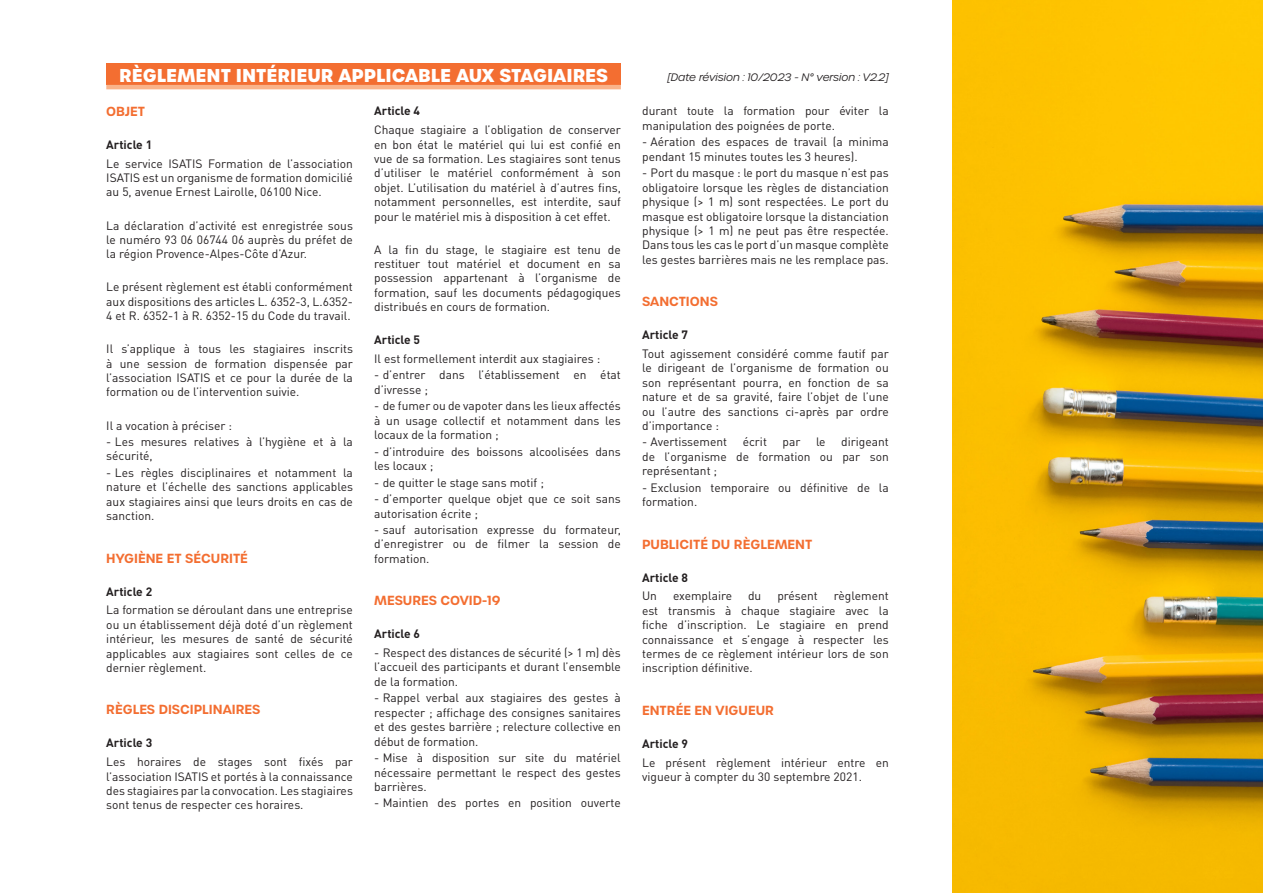
<style>
.page{position:relative;width:1263px;height:893px;background:#fff}
.page>*{position:absolute;margin:0;border:0;box-sizing:border-box;transform-origin:0 0}
.t1{font:700 18px "Urbane";color:#fff}
.CGV-item{font:600 12.75px "Urbane";color:#f36e31}
.CGV-texte{font:12px/14.4px "DIN Pro";color:#231f20;text-align:justify}
.CGV-texte-bold{font:700 12px "DIN Pro";color:#231f20}
.CGV-texte-mention{font:italic 300 10.5px "Urbane";color:#231f20}
</style>
<div class="page">
<div style="left:106px;top:64px;width:515px;height:21px;background:#f36e31"></div>
<hr style="left:106px;top:85px;width:515px;height:4px;background:#f9b38a">
<img style="left:952px;top:0;width:311px;height:893px">
<p class="t1" style="left:119px;top:63px;width:490px">RÈGLEMENT INTÉRIEUR APPLICABLE AUX STAGIAIRES</p>
<p class="CGV-item" style="left:106px;top:103px;width:40px">OBJET</p>
<p class="CGV-texte-bold" style="left:106px;top:137px;width:47px">Article 1</p>
<p class="CGV-texte" style="left:106px;top:156px;width:248px">Le service ISATIS Formation de l’association ISATIS est un organisme de formation domicilié au 5, avenue Ernest Lairolle, 06100 Nice.</p>
<p class="CGV-texte" style="left:106px;top:217px;width:248px">La déclaration d’activité est enregistrée sous le numéro 93 06 06744 06 auprès du préfet de la région Provence-Alpes-Côte d’Azur.</p>
<p class="CGV-texte" style="left:106px;top:279px;width:248px">Le présent règlement est établi conformément aux dispositions des articles L. 6352-3, L.6352- 4 et R. 6352-1 à R. 6352-15 du Code du travail.</p>
<p class="CGV-texte" style="left:106px;top:341px;width:248px">Il s’applique à tous les stagiaires inscrits à une session de formation dispensée par l’association ISATIS et ce pour la durée de la formation ou de l’intervention suivie.</p>
<p class="CGV-texte" style="left:106px;top:417px;width:127px">Il a vocation à préciser :</p>
<p class="CGV-texte" style="left:106px;top:434px;width:248px">- Les mesures relatives à l’hygiène et à la sécurité,</p>
<p class="CGV-texte" style="left:106px;top:465px;width:248px">- Les règles disciplinaires et notamment la nature et l’échelle des sanctions applicables aux stagiaires ainsi que leurs droits en cas de sanction.</p>
<p class="CGV-item" style="left:106px;top:549px;width:143px">HYGIÈNE ET SÉCURITÉ</p>
<p class="CGV-texte-bold" style="left:106px;top:583px;width:47px">Article 2</p>
<p class="CGV-texte" style="left:106px;top:602px;width:248px">La formation se déroulant dans une entreprise ou un établissement déjà doté d’un règlement intérieur, les mesures de santé de sécurité applicables aux stagiaires sont celles de ce dernier règlement.</p>
<p class="CGV-item" style="left:106px;top:701px;width:155px">RÈGLES DISCIPLINAIRES</p>
<p class="CGV-texte-bold" style="left:106px;top:735px;width:47px">Article 3</p>
<p class="CGV-texte" style="left:106px;top:754px;width:248px">Les horaires de stages sont fixés par l’association ISATIS et portés à la connaissance des stagiaires par la convocation. Les stagiaires sont tenus de respecter ces horaires.</p>
<p class="CGV-texte-bold" style="left:374px;top:103px;width:47px">Article 4</p>
<p class="CGV-texte" style="left:374px;top:122px;width:248px">Chaque stagiaire a l’obligation de conserver en bon état le matériel qui lui est confié en vue de sa formation. Les stagiaires sont tenus d’utiliser le matériel conformément à son objet. L’utilisation du matériel à d’autres fins, notamment personnelles, est interdite, sauf pour le matériel mis à disposition à cet effet.</p>
<p class="CGV-texte" style="left:374px;top:242px;width:248px">A la fin du stage, le stagiaire est tenu de restituer tout matériel et document en sa possession appartenant à l’organisme de formation, sauf les documents pédagogiques distribués en cours de formation.</p>
<p class="CGV-texte-bold" style="left:374px;top:332px;width:47px">Article 5</p>
<p class="CGV-texte" style="left:374px;top:351px;width:228px">Il est formellement interdit aux stagiaires :</p>
<p class="CGV-texte" style="left:374px;top:367px;width:248px">- d’entrer dans l’établissement en état d’ivresse ;</p>
<p class="CGV-texte" style="left:374px;top:398px;width:248px">- de fumer ou de vapoter dans les lieux affectés à un usage collectif et notamment dans les locaux de la formation ;</p>
<p class="CGV-texte" style="left:374px;top:444px;width:248px">- d’introduire des boissons alcoolisées dans les locaux ;</p>
<p class="CGV-texte" style="left:374px;top:475px;width:171px">- de quitter le stage sans motif ;</p>
<p class="CGV-texte" style="left:374px;top:491px;width:248px">- d’emporter quelque objet que ce soit sans autorisation écrite ;</p>
<p class="CGV-texte" style="left:374px;top:522px;width:248px">- sauf autorisation expresse du formateur, d’enregistrer ou de filmer la session de formation.</p>
<p class="CGV-item" style="left:374px;top:592px;width:128px">MESURES COVID-19</p>
<p class="CGV-texte-bold" style="left:374px;top:626px;width:47px">Article 6</p>
<p class="CGV-texte" style="left:374px;top:645px;width:248px">- Respect des distances de sécurité (&gt; 1 m) dès l’accueil des participants et durant l’ensemble de la formation.</p>
<p class="CGV-texte" style="left:374px;top:690px;width:248px">- Rappel verbal aux stagiaires des gestes à respecter ; affichage des consignes sanitaires et des gestes barrière ; relecture collective en début de formation.</p>
<p class="CGV-texte" style="left:374px;top:750px;width:248px">- Mise à disposition sur site du matériel nécessaire permettant le respect des gestes barrières.</p>
<p class="CGV-texte" style="left:374px;top:795px;width:248px">- Maintien des portes en position ouverte</p>
<p class="CGV-texte-mention" style="left:667px;top:70px;width:223px">[Date révision : 10/2023 - N° version : V2.2]</p>
<p class="CGV-texte" style="left:642px;top:103px;width:248px">durant toute la formation pour éviter la manipulation des poignées de porte.</p>
<p class="CGV-texte" style="left:642px;top:134px;width:248px">- Aération des espaces de travail (a minima pendant 15 minutes toutes les 3 heures).</p>
<p class="CGV-texte" style="left:642px;top:165px;width:248px">- Port du masque : le port du masque n’est pas obligatoire lorsque les règles de distanciation physique (&gt; 1 m) sont respectées. Le port du masque est obligatoire lorsque la distanciation physique (&gt; 1 m) ne peut pas être respectée.<br>Dans tous les cas le port d’un masque complète les gestes barrières mais ne les remplace pas.</p>
<p class="CGV-item" style="left:642px;top:293px;width:77px">SANCTIONS</p>
<p class="CGV-texte-bold" style="left:642px;top:327px;width:47px">Article 7</p>
<p class="CGV-texte" style="left:642px;top:346px;width:248px">Tout agissement considéré comme fautif par le dirigeant de l’organisme de formation ou son représentant pourra, en fonction de sa nature et de sa gravité, faire l’objet de l’une ou l’autre des sanctions ci-après par ordre d’importance :</p>
<p class="CGV-texte" style="left:642px;top:434px;width:87px">- Avertissement</p>
<p class="CGV-texte" style="left:743px;top:434px;width:26px">écrit</p>
<p class="CGV-texte" style="left:782px;top:434px;width:19px">par</p>
<p class="CGV-texte" style="left:816px;top:434px;width:11px">le</p>
<p class="CGV-texte" style="left:642px;top:434px;width:248px;text-indent:199px">dirigeant de l’organisme de formation ou par son représentant ;</p>
<p class="CGV-texte" style="left:642px;top:480px;width:248px">- Exclusion temporaire ou définitive de la formation.</p>
<p class="CGV-item" style="left:642px;top:535px;width:172px">PUBLICITÉ DU RÈGLEMENT</p>
<p class="CGV-texte-bold" style="left:642px;top:569px;width:47px">Article 8</p>
<p class="CGV-texte" style="left:642px;top:588px;width:16px">Un</p>
<p class="CGV-texte" style="left:673px;top:588px;width:61px">exemplaire</p>
<p class="CGV-texte" style="left:748px;top:588px;width:15px">du</p>
<p class="CGV-texte" style="left:777px;top:588px;width:42px">présent</p>
<p class="CGV-texte" style="left:642px;top:588px;width:248px;text-indent:192px">règlement est transmis à chaque stagiaire avec la fiche d’inscription. Le stagiaire en prend connaissance et s’engage à respecter les termes de ce règlement intérieur lors de son inscription définitive.</p>
<p class="CGV-item" style="left:642px;top:702px;width:133px">ENTRÉE EN VIGUEUR</p>
<p class="CGV-texte-bold" style="left:642px;top:735px;width:47px">Article 9</p>
<p class="CGV-texte" style="left:642px;top:754px;width:248px">Le présent règlement intérieur entre en vigueur à compter du 30 septembre 2021.</p>
</div>
